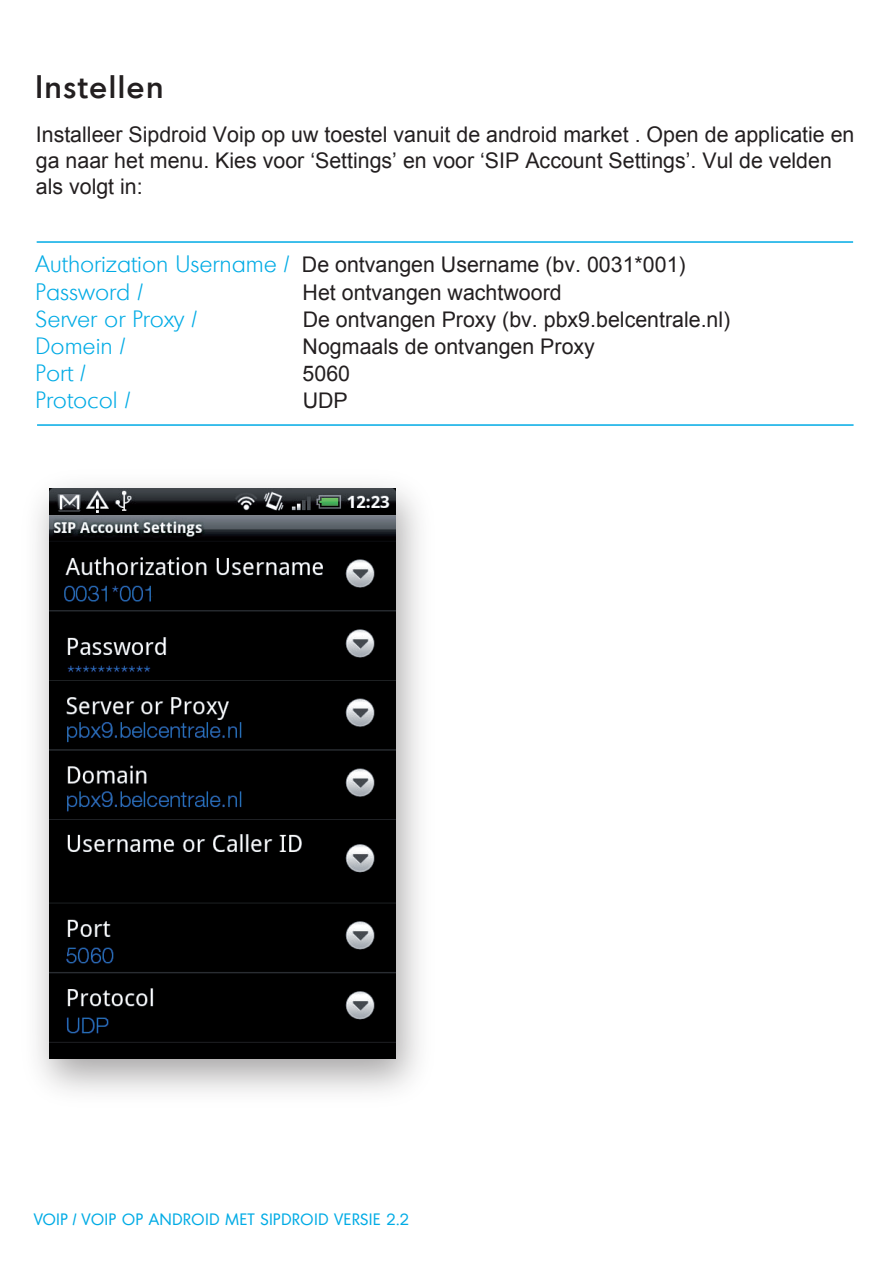
<style>
.page{position:relative;width:893px;height:1263px;background:#fff}
.page>*{position:absolute;margin:0;border:0;box-sizing:border-box;transform-origin:0 0}
.t1{font:500 31.8px "Montreal";letter-spacing:.065em;color:#231f20}
.t2{font:300 22.8px "Montreal";letter-spacing:.025em;color:#00abe5}
.t3{font:300 22.5px "Montreal";letter-spacing:.025em;color:#00abe5}
.t4{font:21.6px/25.8px "Arial";color:#231f20}
.t5{font:15.6px "Montreal";letter-spacing:.05em;color:#00abe5}
.s1{font-family:"Montreal";font-weight:300;font-size:22.8px;color:#00abe5}
</style>
<div class="page">
<hr style="left:37px;top:241px;width:816px;height:2px;background:#00abe5">
<hr style="left:37px;top:424px;width:817px;height:2px;background:#00abe5">
<img style="left:37px;top:485px;width:382px;height:607px">
<img style="left:49px;top:489px;width:346px;height:569px">
<h1 class="t1" style="left:36px;top:66px;width:129px">Instellen</h1>
<p class="t4" style="left:36px;top:121px;width:820px">Installeer Sipdroid Voip op uw toestel vanuit de android market . Open de applicatie en ga naar het menu. Kies voor ‘Settings’ en voor ‘SIP Account Settings’. Vul de velden als volgt in:</p>
<p class="t4" style="left:36px;top:252px;width:651px"><span class="s1">Authorization Username /</span> De ontvangen Username (bv. 0031*001)</p>
<p class="t2" style="left:36px;top:278px;width:108px">Password /</p>
<p class="t4" style="left:303px;top:279px;width:261px">Het ontvangen wachtwoord</p>
<p class="t3" style="left:36px;top:305px;width:162px">Server or Proxy /</p>
<p class="t4" style="left:303px;top:306px;width:429px">De ontvangen Proxy (bv. pbx9.belcentrale.nl)</p>
<p class="t3" style="left:36px;top:332px;width:91px">Domein /</p>
<p class="t4" style="left:303px;top:333px;width:294px">Nogmaals de ontvangen Proxy</p>
<p class="t3" style="left:36px;top:359px;width:51px">Port /</p>
<p class="t4" style="left:303px;top:360px;width:49px">5060</p>
<p class="t3" style="left:36px;top:386px;width:96px">Protocol /</p>
<p class="t4" style="left:303px;top:387px;width:47px">UDP</p>
<p class="t5" style="left:34px;top:1209px;width:376px">VOIP / VOIP OP ANDROID MET SIPDROID VERSIE 2.2</p>
</div>
